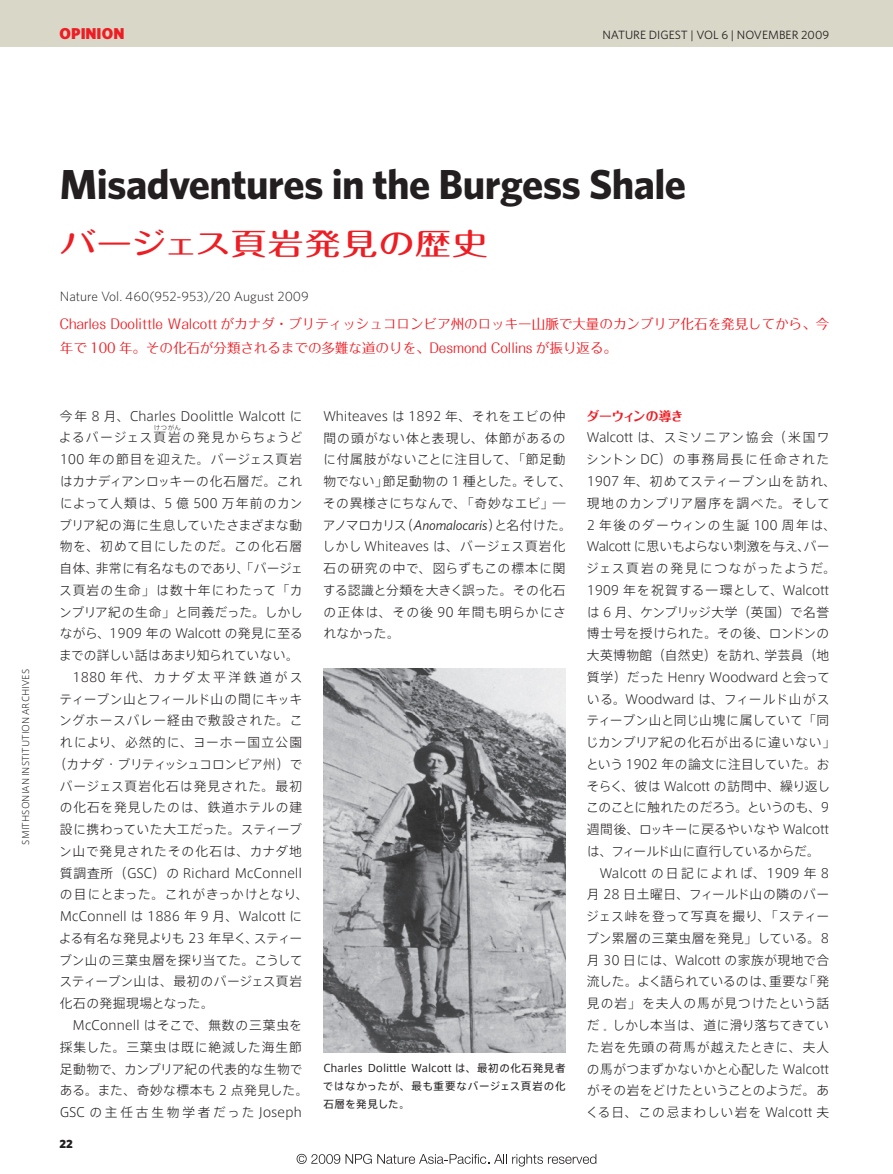
<style>
.page{position:relative;width:893px;height:1174px;background:#fff}
.page>*{position:absolute;margin:0;border:0;box-sizing:border-box;transform-origin:0 0}
.t1{font:700 42px "Whitney";letter-spacing:-.015em;color:#231f20}
.t2{font:500 30px "Maru Fo Pro";letter-spacing:.015em;color:#ee1d23;scale:1.2 1}
.t3{font:900 15.75px "Whitney";letter-spacing:.01em;color:#ee1d23}
.t4{font:13.5px/24px "Folk Pro";color:#ee1d23}
.t5{font:300 13.5px "Whitney";color:#231f20}
.t6{font:300 12.75px/21.8px "Axis Std";letter-spacing:.02em;color:#231f20}
.t7{font:300 12.75px/21.8px "Axis Std";letter-spacing:-.025em;color:#231f20}
.t8{font:300 12.75px "Axis Std";letter-spacing:-.015em;color:#231f20}
.t9{font:300 12.75px "Axis Std";letter-spacing:.06em;color:#231f20}
.t10{font:300 12.75px "Axis Std";letter-spacing:.08em;color:#231f20}
.t11{font:300 12.75px "Axis Std";letter-spacing:.085em;color:#231f20}
.t12{font:300 12.75px "Axis Std";letter-spacing:-.02em;color:#231f20}
.t13{font:300 12.75px "Axis Std";letter-spacing:.125em;color:#231f20}
.t14{font:300 12.75px "Axis Std";letter-spacing:-.01em;color:#231f20}
.t15{font:300 12.75px "Axis Std";letter-spacing:.07em;color:#231f20}
.t16{font:300 12.75px "Axis Std";letter-spacing:.065em;color:#231f20}
.t17{font:300 12.75px "Axis Std";letter-spacing:.075em;color:#231f20}
.t18{font:300 12.75px "Axis Std";letter-spacing:.195em;color:#231f20}
.t19{font:300 12.75px "Axis Std";letter-spacing:.04em;color:#231f20}
.t20{font:700 12.75px "Folk Pro";letter-spacing:-.04em;color:#ee1d23}
.t21{font:12px "Whitney";color:#231f20}
.t22{font:900 12px "Whitney";color:#231f20}
.t23{font:10.5px/18px "Axis Std";letter-spacing:.06em;color:#231f20;text-align:justify}
.t24{font:300 9px "Axis Std";letter-spacing:.01em;color:#231f20}
.t25{font:300 6.3px "Axis Std";color:#231f20}
.s1{font-family:"Whitney";font-weight:400;font-style:italic;font-size:14.1px}
</style>
<div class="page">
<img style="left:323px;top:669px;width:243px;height:383px">
<div style="left:0;top:0;width:893px;height:47px;background:#d8d7c8"></div>
<svg style="left:297px;top:1153px;width:43px;height:10px"></svg>
<svg style="left:346px;top:1153px;width:250px;height:13px"></svg>
<p class="t3" style="left:59px;top:23px;width:67px">OPINION</p>
<p class="t21" style="left:602px;top:26px;width:228px">NATURE DIGEST | VOL 6 | NOVEMBER 2009</p>
<p class="t24" style="left:19px;top:844px;width:177px;rotate:-90deg">SMITHSONIAN INSTITUTION ARCHIVES</p>
<h1 class="t1" style="left:60px;top:157px;width:628px">Misadventures in the Burgess Shale</h1>
<h2 class="t2" style="left:60px;top:220px;width:358px">バージェス頁岩発見の歴史</h2>
<p class="t5" style="left:60px;top:287px;width:251px">Nature Vol. 460(952-953)/20 August 2009</p>
<p class="t4" style="left:60px;top:310px;width:771px">Charles Doolittle Walcott がカナダ・ブリティッシュコロンビア州のロッキー山脈で大量のカンブリア化石を発見してから、今年で 100 年。その化石が分類されるまでの多難な道のりを、Desmond Collins が振り返る。</p>
<p class="t7" style="left:59px;top:404px;width:245px">今年 8 月、Charles Doolittle Walcott によるバージェス頁岩の発見からちょうど</p>
<p class="t25" style="left:154px;top:423px;width:29px">けつがん</p>
<p class="t9" style="left:60px;top:450px;width:244px">100 年の節目を迎えた。バージェス頁岩</p>
<p class="t6" style="left:60px;top:469px;width:244px">はカナディアンロッキーの化石層だ。これ</p>
<p class="t6" style="left:60px;top:491px;width:244px">によって人類は、5 億 500 万年前のカン</p>
<p class="t6" style="left:59px;top:513px;width:245px">ブリア紀の海に生息していたさまざまな動</p>
<p class="t10" style="left:60px;top:537px;width:244px">物を、初めて目にしたのだ。この化石層</p>
<p class="t6" style="left:60px;top:556px;width:245px">自体、非常に有名なものであり、「バージェ</p>
<p class="t11" style="left:59px;top:580px;width:245px">ス頁岩の生命」は数十年にわたって「カ</p>
<p class="t14" style="left:59px;top:602px;width:245px">ンブリア紀の生命」と同義だった。しかし</p>
<p class="t8" style="left:60px;top:624px;width:245px">ながら、1909 年の Walcott の発見に至る</p>
<p class="t8" style="left:59px;top:646px;width:241px">までの詳しい話はあまり知られていない。</p>
<p class="t18" style="left:73px;top:667px;width:231px">1880 年代、カナダ太平洋鉄道がス</p>
<p class="t6" style="left:59px;top:687px;width:244px">ティーブン山とフィールド山の間にキッキ</p>
<p class="t15" style="left:59px;top:711px;width:245px">ングホースバレー経由で敷設された。こ</p>
<p class="t11" style="left:60px;top:733px;width:244px">れにより、必然的に、ヨーホー国立公園</p>
<p class="t7" style="left:53px;top:752px;width:251px">（カナダ・ブリティッシュコロンビア州）で</p>
<p class="t10" style="left:60px;top:776px;width:244px">バージェス頁岩化石は発見された。最初</p>
<p class="t16" style="left:60px;top:798px;width:244px">の化石を発見したのは、鉄道ホテルの建</p>
<p class="t8" style="left:60px;top:820px;width:244px">設に携わっていた大工だった。スティーブ</p>
<p class="t9" style="left:59px;top:841px;width:244px">ン山で発見されたその化石は、カナダ地</p>
<p class="t7" style="left:60px;top:861px;width:244px">質調査所（GSC）の Richard McConnell</p>
<p class="t6" style="left:60px;top:883px;width:250px">の目にとまった。これがきっかけとなり、</p>
<p class="t7" style="left:60px;top:904px;width:244px">McConnell は 1886 年 9 月、Walcott に</p>
<p class="t12" style="left:59px;top:928px;width:245px">よる有名な発見よりも 23 年早く、スティー</p>
<p class="t6" style="left:59px;top:948px;width:245px">ブン山の三葉虫層を探り当てた。こうして</p>
<p class="t6" style="left:59px;top:970px;width:244px">スティーブン山は、最初のバージェス頁岩</p>
<p class="t19" style="left:60px;top:994px;width:156px">化石の発掘現場となった。</p>
<p class="t7" style="left:73px;top:1013px;width:231px">McConnell はそこで、無数の三葉虫を</p>
<p class="t17" style="left:60px;top:1037px;width:244px">採集した。三葉虫は既に絶滅した海生節</p>
<p class="t6" style="left:60px;top:1057px;width:244px">足動物で、カンブリア紀の代表的な生物で</p>
<p class="t6" style="left:60px;top:1078px;width:250px">ある。また、奇妙な標本も 2 点発見した。</p>
<p class="t13" style="left:60px;top:1102px;width:244px">GSC の主任古生物学者だった Joseph</p>
<p class="t22" style="left:60px;top:1136px;width:15px">22</p>
<p class="t6" style="left:322px;top:404px;width:251px">Whiteaves は 1892 年、それをエビの仲間の頭がない体と表現し、体節があるのに付属肢がないことに注目して、「節足動物でない」節足動物の 1 種とした。そして、その異様さにちなんで、「奇妙なエビ」―アノマロカリス（<span class="s1">Anomalocaris</span>）と名付けた。しかし Whiteaves は、バージェス頁岩化石の研究の中で、図らずもこの標本に関する認識と分類を大きく誤った。その化石の正体は、その後 90 年間も明らかにされなかった。</p>
<p class="t20" style="left:586px;top:405px;width:99px">ダーウィンの導き</p>
<p class="t6" style="left:586px;top:426px;width:252px">Walcott は、スミソニアン協会（米国ワシントン DC）の事務局長に任命された<br>1907 年、初めてスティーブン山を訪れ、現地のカンブリア層序を調べた。そして<br>2 年後のダーウィンの生誕 100 周年は、<br>Walcott に思いもよらない刺激を与え、バージェス頁岩の発見につながったようだ。<br>1909 年を祝賀する一環として、Walcottは 6 月、ケンブリッジ大学（英国）で名誉博士号を授けられた。その後、ロンドンの大英博物館（自然史）を訪れ、学芸員（地質学）だった Henry Woodward と会っている。Woodward は、フィールド山がスティーブン山と同じ山塊に属していて「同じカンブリア紀の化石が出るに違いない」という 1902 年の論文に注目していた。おそらく、彼は Walcott の訪問中、繰り返しこのことに触れたのだろう。というのも、9週間後、ロッキーに戻るやいなや Walcottは、フィールド山に直行しているからだ。</p>
<p class="t6" style="left:586px;top:861px;width:245px;text-align:justify;text-indent:14px">Walcott の日記によれば、1909 年 8月 28 日土曜日、フィールド山の隣のバージェス峠を登って写真を撮り、「スティーブン累層の三葉虫層を発見」している。8月 30 日には、Walcott の家族が現地で合流した。よく語られているのは、重要な「発見の岩」を夫人の馬が見つけたという話だ｡しかし本当は、道に滑り落ちてきていた岩を先頭の荷馬が越えたときに、夫人の馬がつまずかないかと心配した Walcottがその岩をどけたということのようだ。あくる日、この忌まわしい岩を Walcott 夫</p>
<p class="t23" style="left:323px;top:1058px;width:244px">Charles Dolittle Walcott は、最初の化石発見者ではなかったが、最も重要なバージェス頁岩の化石層を発見した。</p>
</div>
